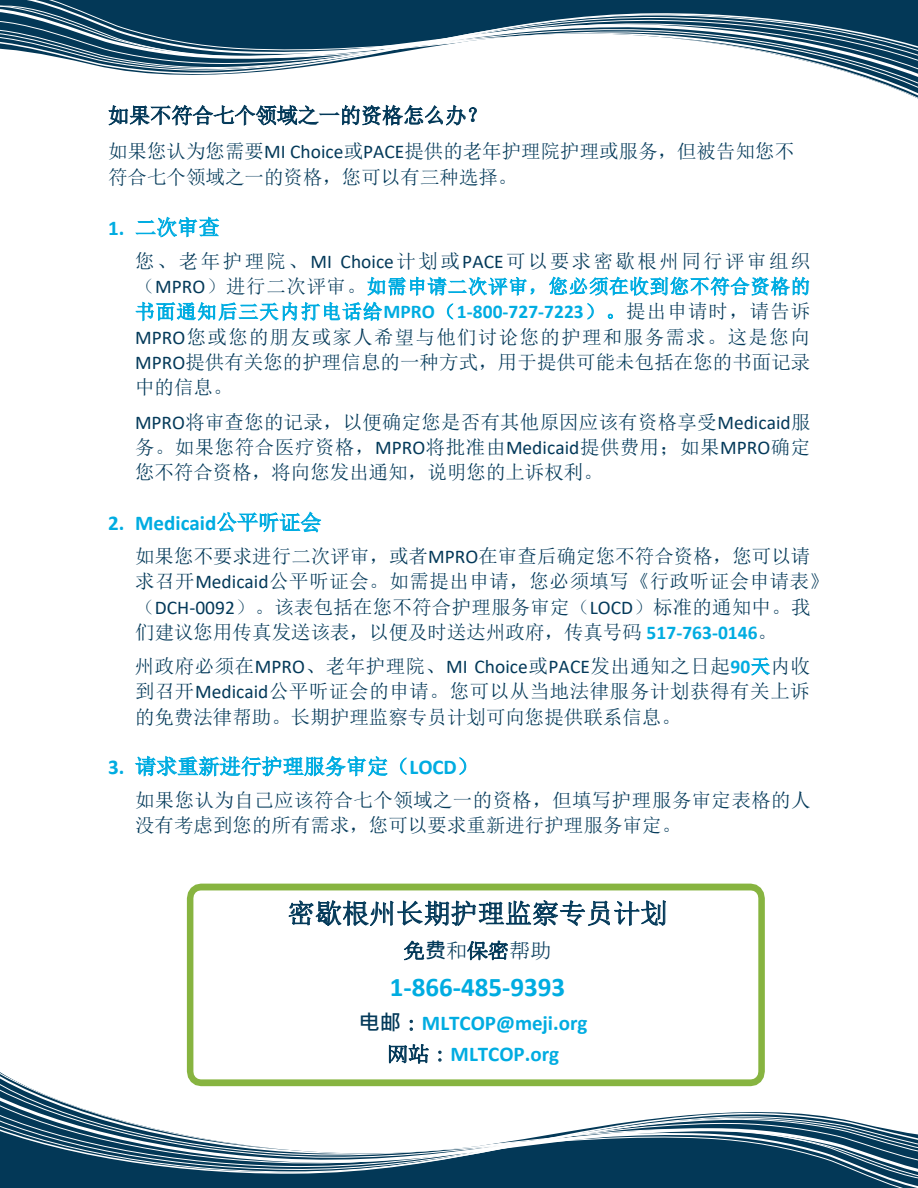
<style>
.page{position:relative;width:918px;height:1188px;background:#fff}
.page>*{position:absolute;margin:0;border:0;box-sizing:border-box;transform-origin:0 0}
.t1{font:27px "Sim Sun";letter-spacing:.005em;color:#033959}
.t2{font:700 27px "Calibri";color:#00ace1}
.t3{font:700 21px/30.8px "Calibri";color:#00ace1;text-align:center}
.t4{font:21px "Sim Sun";color:#00ace1}
.t5{font:21px "Sim Sun";color:#033959}
.t6{font:21px "MS Mincho";color:#033959}
.t7{font:19.5px/25.3px "Sim Sun";letter-spacing:.01em;color:#033959}
.s1{font-family:"Calibri"}
.s2{font-family:"Calibri";font-weight:700}
.s3{color:#00ace1}
.s4{font-family:"Calibri";font-weight:700;color:#00ace1}
.s5{font-family:"Sim Sun";font-weight:400}
.s6{font-family:"Microsoft Jheng Hei";font-weight:700}
.s7{font-family:"Microsoft Jheng Hei";color:#033959}
.s8{font-family:"MS Mincho";font-weight:400;color:#033959}
</style>
<div class="page">
<div style="left:0;top:1178px;width:918px;height:10px;background:#033857"></div>
<hr style="left:0;top:1174px;width:918px;height:4px;background:#033857">
<svg style="left:0;top:1063px;width:918px;height:111px"></svg>
<div style="left:0;top:0;width:918px;height:9px;background:#033857"></div>
<hr style="left:0;top:9px;width:918px;height:4px;background:#033857">
<svg style="left:0;top:13px;width:918px;height:86px"></svg>
<svg style="left:187px;top:884px;width:578px;height:202px"></svg>
<p class="t5" style="left:108px;top:105px;width:381px">如果不符合七个领域之一的资格怎么办？</p>
<p class="t7" style="left:108px;top:137px;width:687px;line-height:26.4px">如果您认为您需要<span class="s1">MI Choice</span>或<span class="s1">PACE</span>提供的老年护理院护理或服务，但被告知您不符合七个领域之一的资格，您可以有三种选择。</p>
<p class="t4" style="left:108px;top:217px;width:113px"><span class="s2">1.</span> 二次审查</p>
<p class="t7" style="left:135px;top:248px;width:677px;text-align:justify">您、老年护理院、<span class="s1">MI Choice</span>计划或<span class="s1">PACE</span>可以要求密歇根州同行评审组织（<span class="s1">MPRO</span>）进行二次评审。<span class="s3">如需申请二次评审，您必须在收到您不符合资格的书面通知后三天内打电话给</span><span class="s4">MPRO</span><span class="s3">（</span><span class="s4">1-800-727-7223</span><span class="s3">）。</span>提出申请时，请告诉<span class="s1">MPRO</span>您或您的朋友或家人希望与他们讨论您的护理和服务需求。这是您向<span class="s1">MPRO</span>提供有关您的护理信息的一种方式，用于提供可能未包括在您的书面记录中的信息。</p>
<p class="t7" style="left:135px;top:409px;width:677px;text-align:justify"><span class="s1">MPRO</span>将审查您的记录，以便确定您是否有其他原因应该有资格享受<span class="s1">Medicaid</span>服务。如果您符合医疗资格，<span class="s1">MPRO</span>将批准由<span class="s1">Medicaid</span>提供费用；如果<span class="s1">MPRO</span>确定您不符合资格，将向您发出通知，说明您的上诉权利。</p>
<p class="t3" style="left:108px;top:507px;width:215px">2. Medicaid<span class="s5">公平听证会</span></p>
<p class="t7" style="left:135px;top:543px;width:696px">如果您不要求进行二次评审，或者<span class="s1">MPRO</span>在审查后确定您不符合资格，您可以请求召开<span class="s1">Medicaid</span>公平听证会。如需提出申请，您必须填写《行政听证会申请表》（<span class="s1">DCH-0092</span>）。该表包括在您不符合护理服务审定（<span class="s1">LOCD</span>）标准的通知中。我们建议您用传真发送该表，以便及时送达州政府，传真号码 <span class="s4">517-763-0146</span>。</p>
<p class="t7" style="left:135px;top:653px;width:677px;text-align:justify">州政府必须在<span class="s1">MPRO</span>、老年护理院、<span class="s1">MI Choice</span>或<span class="s1">PACE</span>发出通知之日起<span class="s4">90</span><span class="s3">天</span>内收到召开<span class="s1">Medicaid</span>公平听证会的申请。您可以从当地法律服务计划获得有关上诉的免费法律帮助。长期护理监察专员计划可向您提供联系信息。</p>
<p class="t4" style="left:108px;top:756px;width:371px"><span class="s2">3.</span> 请求重新进行护理服务审定（<span class="s2">LOCD</span>）</p>
<p class="t7" style="left:135px;top:788px;width:677px">如果您认为自己应该符合七个领域之一的资格，但填写护理服务审定表格的人没有考虑到您的所有需求，您可以要求重新进行护理服务审定。</p>
<p class="t1" style="left:288px;top:900px;width:381px">密歇根州长期护理监察专员计划</p>
<p class="t6" style="left:404px;top:940px;width:149px">免<span class="s6">费</span>和保密帮助</p>
<p class="t2" style="left:390px;top:968px;width:177px">1-866-485-9393</p>
<p class="t3" style="left:359px;top:1008px;width:230px"><span class="s7">电邮</span><span class="s8">：</span>MLTCOP@meji.org<span class="s8">网站：</span>MLTCOP.org</p>
</div>
